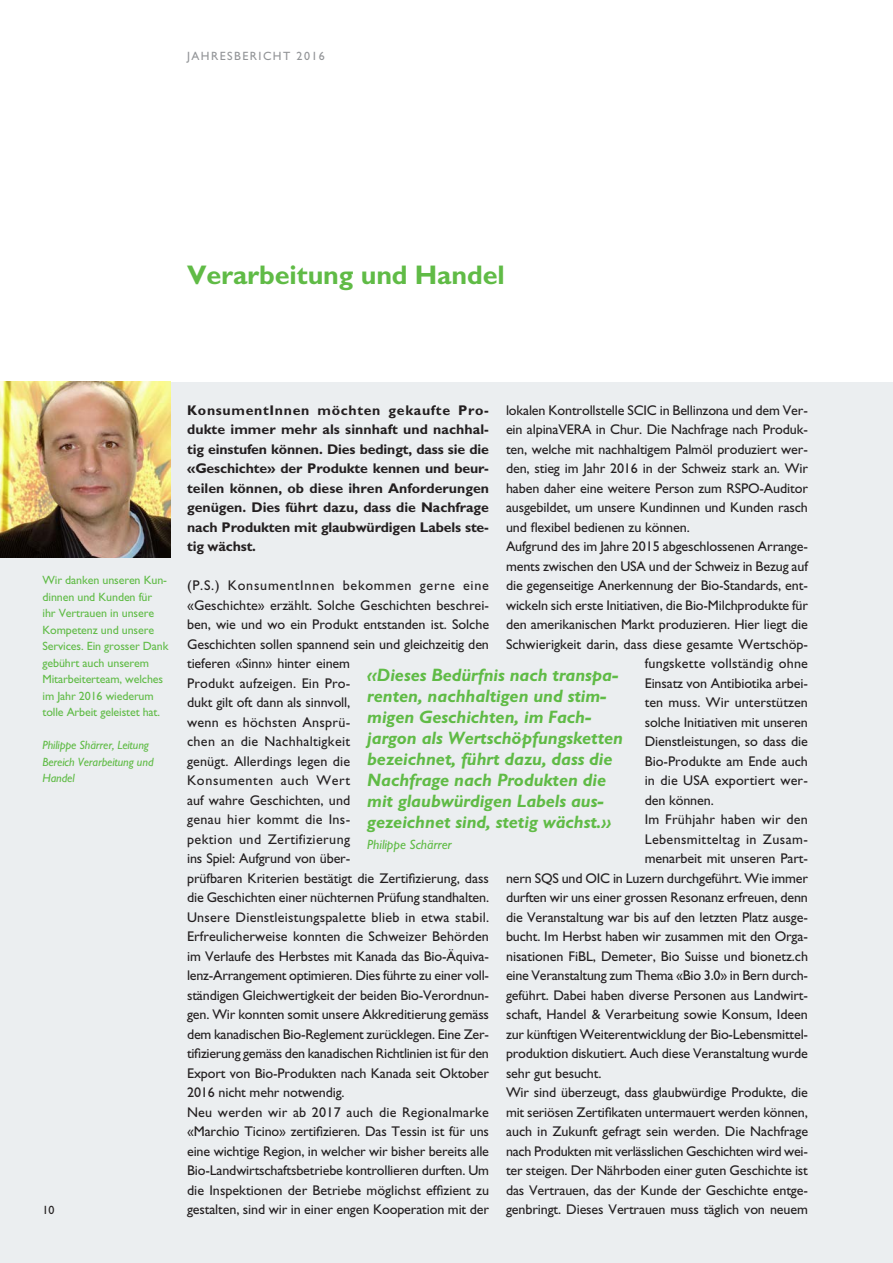
<style>
.page{position:relative;width:893px;height:1263px;background:#fff}
.page>*{position:absolute;margin:0;border:0;box-sizing:border-box;transform-origin:0 0}
.t1{font:700 27px "Gill Sans";letter-spacing:-.005em;color:#60bb46}
.t2{font:italic 700 18px/21px "Gill Sans";letter-spacing:-.005em;color:#60bb46}
.t3{font:14.1px/19.5px "Gill Sans";letter-spacing:-.01em;color:#231f20}
.t4{font:700 14.1px/19.5px "Gill Sans";letter-spacing:-.01em;color:#231f20;text-align:justify}
.t5{font:14.1px "Gill Sans";letter-spacing:.015em;color:#231f20}
.t6{font:14.1px "Gill Sans";letter-spacing:.025em;color:#231f20}
.t7{font:14.1px "Gill Sans";letter-spacing:.01em;color:#231f20}
.t8{font:14.1px "Gill Sans";letter-spacing:.02em;color:#231f20}
.t9{font:italic 13.5px "Gill Sans";letter-spacing:-.005em;color:#60bb46}
.t10{font:12px/16.5px "Gill Sans";letter-spacing:-.01em;color:#60bb46}
.t11{font:italic 12px/16.5px "Gill Sans";letter-spacing:-.01em;color:#60bb46}
.t12{font:12px "Gill Sans";letter-spacing:.12em;color:#939598}
.t13{font:12px "Gill Sans";color:#231f20}
</style>
<div class="page">
<div style="left:0;top:383px;width:893px;height:880px;background:#ebeef0"></div>
<img style="left:0;top:382px;width:170px;height:175px">
<p class="t12" style="left:187px;top:49px;width:14px">Jahresbericht</p>
<p class="t12" style="left:297px;top:49px;width:30px">2016</p>
<h1 class="t1" style="left:187px;top:259px;width:319px">Verarbeitung und Handel</h1>
<p class="t10" style="left:43px;top:572px;width:127px">Wir danken unseren Kun&shy;dinnen und Kunden für<br>ihr Vertrauen in unsere<br>Kompetenz und unsere<br>Services. Ein grosser Dank gebührt auch unserem<br>Mitarbeiterteam, welches im Jahr 2016 wiederum tolle Arbeit geleistet hat.</p>
<p class="t11" style="left:43px;top:737px;width:113px">Philippe Shärrer, Leitung<br>Bereich Verarbeitung und<br>Handel</p>
<p class="t13" style="left:43px;top:1203px;width:13px">10</p>
<p class="t4" style="left:187px;top:400px;width:304px">KonsumentInnen möchten gekaufte Pro&shy;dukte immer mehr als sinnhaft und nachhal&shy;tig einstufen können. Dies bedingt, dass sie die «Geschichte» der Produkte kennen und beur&shy;teilen können, ob diese ihren Anforderungen genügen. Dies führt dazu, dass die Nachfrage nach Produkten mit glaubwürdigen Labels ste&shy;tig wächst.</p>
<p class="t3" style="left:187px;top:576px;width:304px">(P.S.) KonsumentInnen bekommen gerne eine «Geschichte» erzählt. Solche Geschichten beschrei&shy;ben, wie und wo ein Produkt entstanden ist. Solche Geschichten sollen spannend sein und gleichzeitig den tieferen «Sinn» hinter einem<br>Produkt aufzeigen. Ein Pro-<br>dukt gilt oft dann als sinnvoll,<br>wenn es höchsten Ansprü-<br>chen an die Nachhaltigkeit<br>genügt. Allerdings legen die<br>Konsumenten auch Wert<br>auf wahre Geschichten, und<br>genau hier kommt die Ins-<br>pektion und Zertifizierung<br>ins Spiel: Aufgrund von über-<br>prüfbaren Kriterien bestätigt die Zertifizierung, dass die Geschichten einer nüchternen Prüfung standhalten.<br>Unsere Dienstleistungspalette blieb in etwa stabil.<br>Erfreulicherweise konnten die Schweizer Behörden im Verlaufe des Herbstes mit Kanada das Bio-Äquiva&shy;lenz-Arrangement optimieren. Dies führte zu einer voll&shy;ständigen Gleichwertigkeit der beiden Bio-Verordnun&shy;gen. Wir konnten somit unsere Akkreditierung gemäss dem kanadischen Bio-Reglement zurücklegen. Eine Zer&shy;tifizierung gemäss den kanadischen Richtlinien ist für den Export von Bio-Produkten nach Kanada seit Oktober 2016 nicht mehr notwendig.<br>Neu werden wir ab 2017 auch die Regionalmarke «Marchio Ticino» zertifizieren. Das Tessin ist für uns eine wichtige Region, in welcher wir bisher bereits alle Bio-Landwirtschaftsbetriebe kontrollieren durften. Um die Inspektionen der Betriebe möglichst effizient zu gestalten, sind wir in einer engen Kooperation mit der</p>
<p class="t3" style="left:506px;top:400px;width:303px">lokalen Kontrollstelle SCIC in Bellinzona und dem Ver-</p>
<p class="t3" style="left:506px;top:420px;width:303px">ein alpinaVERA in Chur. Die Nachfrage nach Produk-</p>
<p class="t3" style="left:506px;top:439px;width:303px">ten, welche mit nachhaltigem Palmöl produziert wer-</p>
<p class="t3" style="left:506px;top:459px;width:303px">den, stieg im Jahr 2016 in der Schweiz stark an. Wir</p>
<p class="t3" style="left:506px;top:478px;width:303px">haben daher eine weitere Person zum RSPO-Auditor</p>
<p class="t3" style="left:506px;top:498px;width:303px">ausgebildet, um unsere Kundinnen und Kunden rasch</p>
<p class="t3" style="left:506px;top:517px;width:185px">und flexibel bedienen zu können.</p>
<p class="t3" style="left:506px;top:537px;width:303px">Aufgrund des im Jahre 2015 abgeschlossenen Arrange-</p>
<p class="t3" style="left:506px;top:556px;width:303px">ments zwischen den USA und der Schweiz in Bezug auf</p>
<p class="t3" style="left:506px;top:576px;width:303px">die gegenseitige Anerkennung der Bio-Standards, ent-</p>
<p class="t3" style="left:506px;top:595px;width:303px">wickeln sich erste Initiativen, die Bio-Milchprodukte für</p>
<p class="t3" style="left:506px;top:615px;width:303px">den amerikanischen Markt produzieren. Hier liegt die</p>
<p class="t3" style="left:506px;top:634px;width:303px">Schwierigkeit darin, dass diese gesamte Wertschöp-</p>
<p class="t5" style="left:645px;top:655px;width:165px">fungskette vollständig ohne</p>
<p class="t3" style="left:645px;top:673px;width:165px">Einsatz von Antibiotika arbei-</p>
<p class="t3" style="left:645px;top:693px;width:165px">ten muss. Wir unterstützen</p>
<p class="t3" style="left:645px;top:712px;width:165px">solche Initiativen mit unseren</p>
<p class="t3" style="left:645px;top:732px;width:165px">Dienstleistungen, so dass die</p>
<p class="t3" style="left:645px;top:751px;width:165px">Bio-Produkte am Ende auch</p>
<p class="t7" style="left:645px;top:772px;width:165px">in die USA exportiert wer-</p>
<p class="t3" style="left:645px;top:790px;width:71px">den können.</p>
<p class="t8" style="left:645px;top:811px;width:165px">Im Frühjahr haben wir den</p>
<p class="t6" style="left:645px;top:831px;width:165px">Lebensmitteltag in Zusam-</p>
<p class="t3" style="left:645px;top:849px;width:165px">menarbeit mit unseren Part-</p>
<p class="t3" style="left:506px;top:868px;width:303px">nern SQS und OIC in Luzern durchgeführt. Wie immer</p>
<p class="t3" style="left:506px;top:888px;width:303px">durften wir uns einer grossen Resonanz erfreuen, denn</p>
<p class="t3" style="left:506px;top:907px;width:303px">die Veranstaltung war bis auf den letzten Platz ausge-</p>
<p class="t3" style="left:506px;top:927px;width:303px">bucht. Im Herbst haben wir zusammen mit den Orga-</p>
<p class="t3" style="left:506px;top:946px;width:304px">nisationen FiBL, Demeter, Bio Suisse und bionetz.ch</p>
<p class="t3" style="left:506px;top:966px;width:302px">eine Veranstaltung zum Thema «Bio 3.0» in Bern durch-</p>
<p class="t3" style="left:506px;top:985px;width:303px">geführt. Dabei haben diverse Personen aus Landwirt-</p>
<p class="t3" style="left:506px;top:1005px;width:303px">schaft, Handel &amp; Verarbeitung sowie Konsum, Ideen</p>
<p class="t3" style="left:506px;top:1024px;width:303px">zur künftigen Weiterentwicklung der Bio-Lebensmittel-</p>
<p class="t3" style="left:506px;top:1044px;width:303px">produktion diskutiert. Auch diese Veranstaltung wurde</p>
<p class="t3" style="left:506px;top:1063px;width:97px">sehr gut besucht.</p>
<p class="t3" style="left:506px;top:1083px;width:303px">Wir sind überzeugt, dass glaubwürdige Produkte, die</p>
<p class="t3" style="left:506px;top:1102px;width:303px">mit seriösen Zertifikaten untermauert werden können,</p>
<p class="t3" style="left:506px;top:1122px;width:304px">auch in Zukunft gefragt sein werden. Die Nachfrage</p>
<p class="t3" style="left:506px;top:1141px;width:303px">nach Produkten mit verlässlichen Geschichten wird wei-</p>
<p class="t3" style="left:506px;top:1161px;width:303px">ter steigen. Der Nährboden einer guten Geschichte ist</p>
<p class="t3" style="left:506px;top:1180px;width:303px">das Vertrauen, das der Kunde der Geschichte entge-</p>
<p class="t3" style="left:506px;top:1200px;width:303px">genbringt. Dieses Vertrauen muss täglich von neuem</p>
<p class="t2" style="left:367px;top:664px;width:257px">«Dieses Bedürfnis nach transpa&shy;renten, nachhaltigen und stim&shy;migen Geschichten, im Fach&shy;jargon als Wertschöpfungsketten bezeichnet, führt dazu, dass die<br>Nachfrage nach Produkten die mit glaubwürdigen Labels aus&shy;gezeichnet sind, stetig wächst.»</p>
<p class="t9" style="left:367px;top:836px;width:86px">Philippe Schärrer</p>
</div>
